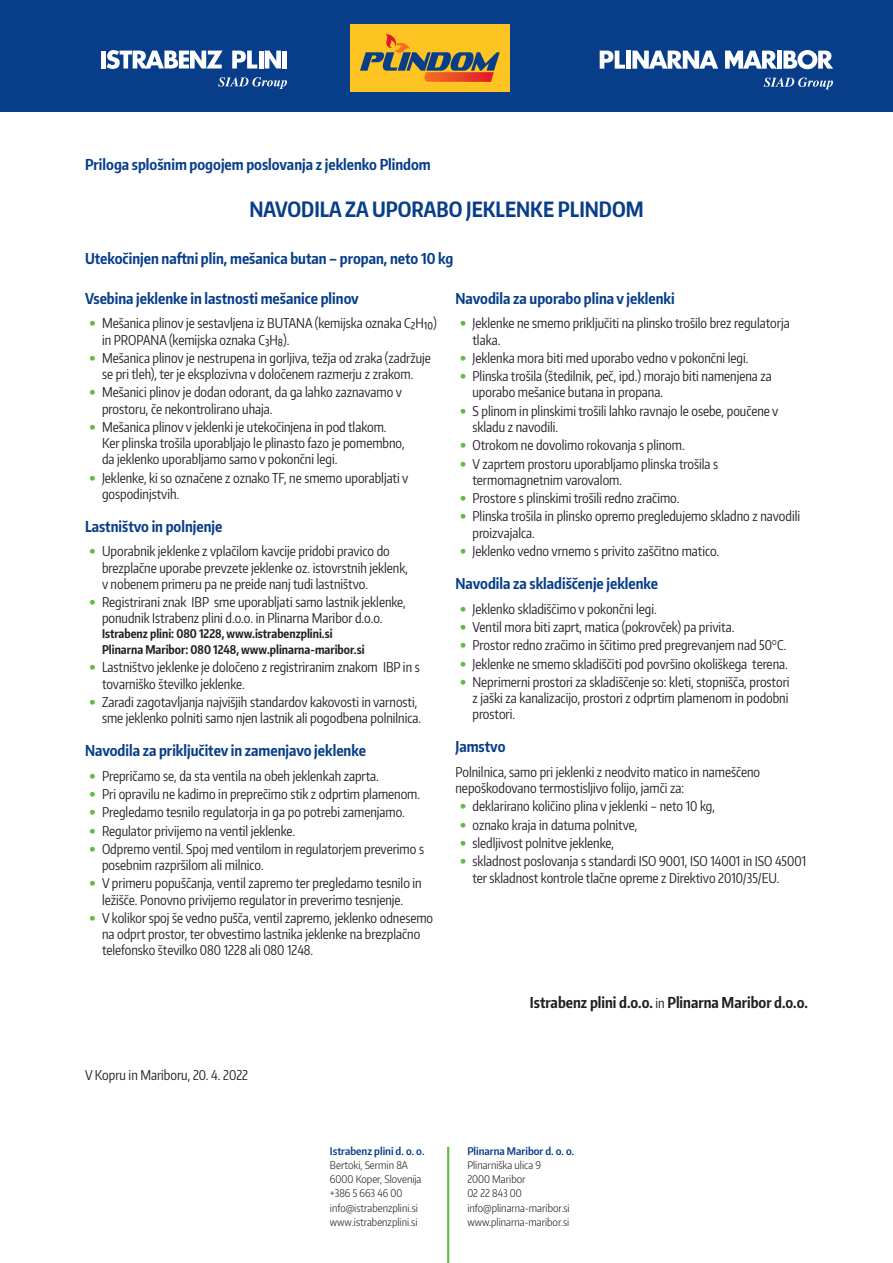
<style>
.page{position:relative;width:893px;height:1263px;background:#fff}
.page>*{position:absolute;margin:0;border:0;box-sizing:border-box;transform-origin:0 0}
.t1{font:700 21px "Encode Sans Compressed";color:#083e89}
.t2{font:700 15px "Encode Sans Compressed";color:#083e89}
.t3{font:700 15px "Encode Sans Compressed";color:#231f20}
.t4{font:13.5px/16.2px "Encode Sans Compressed";color:#231f20}
.t5{font:700 12px/16.2px "Encode Sans Compressed";color:#231f20}
.t6{font:300 10.5px/14.2px "Encode Sans Condensed";color:#231f20}
.t7{font:600 10.5px "Encode Sans Condensed";color:#083e89}
.s1{font-family:"DIN Alternate";font-weight:700;color:#60bb46}
.s2{font-weight:400;font-size:13.5px}
</style>
<div class="page">
<div style="left:0;top:0;width:893px;height:111px;background:#083e89"></div>
<hr style="left:447px;top:1147px;width:2px;height:116px;background:#60bb46">
<div style="left:350px;top:24px;width:159px;height:68px;background:#fec422"></div>
<svg style="left:360px;top:34px;width:140px;height:48px"></svg>
<svg style="left:218px;top:77px;width:69px;height:12px"></svg>
<svg style="left:232px;top:51px;width:25px;height:17px"></svg>
<hr style="left:259px;top:51px;width:4px;height:17px;background:#fff">
<div style="left:282px;top:51px;width:5px;height:17px;background:#fff"></div>
<div style="left:101px;top:51px;width:5px;height:17px;background:#fff"></div>
<svg style="left:107px;top:50px;width:116px;height:19px"></svg>
<svg style="left:265px;top:51px;width:16px;height:17px"></svg>
<svg style="left:764px;top:78px;width:69px;height:11px"></svg>
<div style="left:777px;top:51px;width:5px;height:18px;background:#fff"></div>
<svg style="left:783px;top:50px;width:50px;height:19px"></svg>
<svg style="left:599px;top:50px;width:26px;height:19px"></svg>
<div style="left:626px;top:51px;width:5px;height:18px;background:#fff"></div>
<svg style="left:632px;top:51px;width:86px;height:18px"></svg>
<svg style="left:725px;top:51px;width:52px;height:18px"></svg>
<p class="t2" style="left:85px;top:154px;width:347px">Priloga splošnim pogojem poslovanja z jeklenko Plindom</p>
<h1 class="t1" style="left:249px;top:195px;width:396px">NAVODILA ZA UPORABO JEKLENKE PLINDOM</h1>
<p class="t2" style="left:85px;top:249px;width:370px">Utekočinjen naftni plin, mešanica butan – propan, neto 10 kg</p>
<p class="t2" style="left:85px;top:288px;width:275px">Vsebina jeklenke in lastnosti mešanice plinov</p>
<p class="t4" style="left:102px;top:315px;width:336px;text-indent:-13px"><span class="s1">•</span> Mešanica plinov je sestavljena iz BUTANA (kemijska oznaka C₂H₁₀) in PROPANA (kemijska oznaka C₃H₈).</p>
<p class="t4" style="left:89px;top:349px;width:343px;text-align:center"><span class="s1">•</span> Mešanica plinov je nestrupena in gorljiva, težja od zraka (zadržuje se pri tleh), ter je eksplozivna v določenem razmerju z zrakom.</p>
<p class="t4" style="left:102px;top:384px;width:301px;text-indent:-13px"><span class="s1">•</span> Mešanici plinov je dodan odorant, da ga lahko zaznavamo v prostoru, če nekontrolirano uhaja.</p>
<p class="t4" style="left:102px;top:418px;width:304px;text-indent:-13px"><span class="s1">•</span> Mešanica plinov v jeklenki je utekočinjena in pod tlakom.<br>Ker plinska trošila uporabljajo le plinasto fazo je pomembno, da jeklenko uporabljamo samo v pokončni legi.</p>
<p class="t4" style="left:102px;top:469px;width:308px;text-indent:-13px"><span class="s1">•</span> Jeklenke, ki so označene z oznako TF, ne smemo uporabljati v gospodinjstvih.</p>
<p class="t2" style="left:85px;top:516px;width:139px">Lastništvo in polnjenje</p>
<p class="t4" style="left:102px;top:543px;width:308px;text-indent:-13px"><span class="s1">•</span> Uporabnik jeklenke z vplačilom kavcije pridobi pravico do brezplačne uporabe prevzete jeklenke oz. istovrstnih jeklenk, v nobenem primeru pa ne preide nanj tudi lastništvo.</p>
<p class="t4" style="left:102px;top:594px;width:305px;text-indent:-13px"><span class="s1">•</span> Registrirani znak IBP sme uporabljati samo lastnik jeklenke, ponudnik Istrabenz plini d.o.o. in Plinarna Maribor d.o.o.</p>
<p class="t5" style="left:102px;top:625px;width:264px">Istrabenz plini: 080 1228, www.istrabenzplini.si<br>Plinarna Maribor: 080 1248, www.plinarna-maribor.si</p>
<p class="t4" style="left:102px;top:659px;width:319px;text-indent:-13px"><span class="s1">•</span> Lastništvo jeklenke je določeno z registriranim znakom IBP in s tovarniško številko jeklenke.</p>
<p class="t4" style="left:89px;top:693px;width:333px;text-align:right"><span class="s1">•</span> Zaradi zagotavljanja najvišjih standardov kakovosti in varnosti, sme jeklenko polniti samo njen lastnik ali pogodbena polnilnica.</p>
<p class="t2" style="left:85px;top:740px;width:282px">Navodila za priključitev in zamenjavo jeklenke</p>
<p class="t4" style="left:89px;top:767px;width:291px"><span class="s1">•</span> Prepričamo se, da sta ventila na obeh jeklenkah zaprta.</p>
<p class="t4" style="left:89px;top:785px;width:332px"><span class="s1">•</span> Pri opravilu ne kadimo in preprečimo stik z odprtim plamenom.</p>
<p class="t4" style="left:89px;top:804px;width:317px"><span class="s1">•</span> Pregledamo tesnilo regulatorja in ga po potrebi zamenjamo.</p>
<p class="t4" style="left:89px;top:822px;width:207px"><span class="s1">•</span> Regulator privijemo na ventil jeklenke.</p>
<p class="t4" style="left:102px;top:840px;width:323px;text-indent:-13px"><span class="s1">•</span> Odpremo ventil. Spoj med ventilom in regulatorjem preverimo s posebnim razpršilom ali milnico.</p>
<p class="t4" style="left:89px;top:875px;width:334px;text-align:center"><span class="s1">•</span> V primeru popuščanja, ventil zapremo ter pregledamo tesnilo in ležišče. Ponovno privijemo regulator in preverimo tesnjenje.</p>
<p class="t4" style="left:102px;top:909px;width:333px;text-indent:-13px"><span class="s1">•</span> V kolikor spoj še vedno pušča, ventil zapremo, jeklenko odnesemo na odprt prostor, ter obvestimo lastnika jeklenke na brezplačno telefonsko številko 080 1228 ali 080 1248.</p>
<p class="t2" style="left:455px;top:288px;width:221px">Navodila za uporabo plina v jeklenki</p>
<p class="t4" style="left:472px;top:315px;width:319px;text-indent:-13px"><span class="s1">•</span> Jeklenke ne smemo priključiti na plinsko trošilo brez regulatorja tlaka.</p>
<p class="t4" style="left:460px;top:349px;width:290px"><span class="s1">•</span> Jeklenka mora biti med uporabo vedno v pokončni legi.</p>
<p class="t4" style="left:472px;top:368px;width:301px;text-indent:-13px"><span class="s1">•</span> Plinska trošila (štedilnik, peč, ipd.) morajo biti namenjena za uporabo mešanice butana in propana.</p>
<p class="t4" style="left:472px;top:402px;width:307px;text-indent:-13px"><span class="s1">•</span> S plinom in plinskimi trošili lahko ravnajo le osebe, poučene v skladu z navodili.</p>
<p class="t4" style="left:460px;top:437px;width:226px"><span class="s1">•</span> Otrokom ne dovolimo rokovanja s plinom.</p>
<p class="t4" style="left:472px;top:455px;width:247px;text-indent:-13px"><span class="s1">•</span> V zaprtem prostoru uporabljamo plinska trošila s termomagnetnim varovalom.</p>
<p class="t4" style="left:460px;top:489px;width:221px"><span class="s1">•</span> Prostore s plinskimi trošili redno zračimo.</p>
<p class="t4" style="left:472px;top:508px;width:329px;text-indent:-13px"><span class="s1">•</span> Plinska trošila in plinsko opremo pregledujemo skladno z navodili proizvajalca.</p>
<p class="t4" style="left:460px;top:542px;width:261px"><span class="s1">•</span> Jeklenko vedno vrnemo s privito zaščitno matico.</p>
<p class="t2" style="left:455px;top:573px;width:204px">Navodila za skladiščenje jeklenke</p>
<p class="t4" style="left:460px;top:600px;width:198px"><span class="s1">•</span> Jeklenko skladiščimo v pokončni legi.</p>
<p class="t4" style="left:460px;top:618px;width:276px"><span class="s1">•</span> Ventil mora biti zaprt, matica (pokrovček) pa privita.</p>
<p class="t4" style="left:460px;top:637px;width:328px"><span class="s1">•</span> Prostor redno zračimo in ščitimo pred pregrevanjem nad 50°C.</p>
<p class="t4" style="left:460px;top:655px;width:330px"><span class="s1">•</span> Jeklenke ne smemo skladiščiti pod površino okoliškega terena.</p>
<p class="t4" style="left:472px;top:673px;width:319px;text-align:justify;text-indent:-13px"><span class="s1">•</span> Neprimerni prostori za skladiščenje so: kleti, stopnišča, prostori z jaški za kanalizacijo, prostori z odprtim plamenom in podobni prostori.</p>
<p class="t2" style="left:455px;top:737px;width:52px">Jamstvo</p>
<p class="t4" style="left:455px;top:763px;width:306px">Polnilnica, samo pri jeklenki z neodvito matico in nameščeno nepoškodovano termostisljivo folijo, jamči za:</p>
<p class="t4" style="left:460px;top:798px;width:257px"><span class="s1">•</span> deklarirano količino plina v jeklenki – neto 10 kg,</p>
<p class="t4" style="left:460px;top:816px;width:179px"><span class="s1">•</span> oznako kraja in datuma polnitve,</p>
<p class="t4" style="left:460px;top:834px;width:156px"><span class="s1">•</span> sledljivost polnitve jeklenke,</p>
<p class="t4" style="left:472px;top:853px;width:335px;text-indent:-13px"><span class="s1">•</span> skladnost poslovanja s standardi ISO 9001, ISO 14001 in ISO 45001 ter skladnost kontrole tlačne opreme z Direktivo 2010/35/EU.</p>
<p class="t4" style="left:85px;top:1066px;width:165px">V Kopru in Mariboru, 20. 4. 2022</p>
<p class="t3" style="left:530px;top:993px;width:279px">Istrabenz plini d.o.o. <span class="s2">in</span> Plinarna Maribor d.o.o.</p>
<p class="t7" style="left:330px;top:1144px;width:96px">Istrabenz plini d. o. o.</p>
<p class="t6" style="left:330px;top:1157px;width:93px">Bertoki, Sermin 8A<br>6000 Koper, Slovenija +386 5 663 46 00 info@istrabenzplini.si www.istrabenzplini.si</p>
<p class="t7" style="left:467px;top:1144px;width:108px">Plinarna Maribor d. o. o.</p>
<p class="t6" style="left:467px;top:1157px;width:104px">Plinarniška ulica 9<br>2000 Maribor<br>02 22 843 00 info@plinarna-maribor.si www.plinarna-maribor.si</p>
</div>
